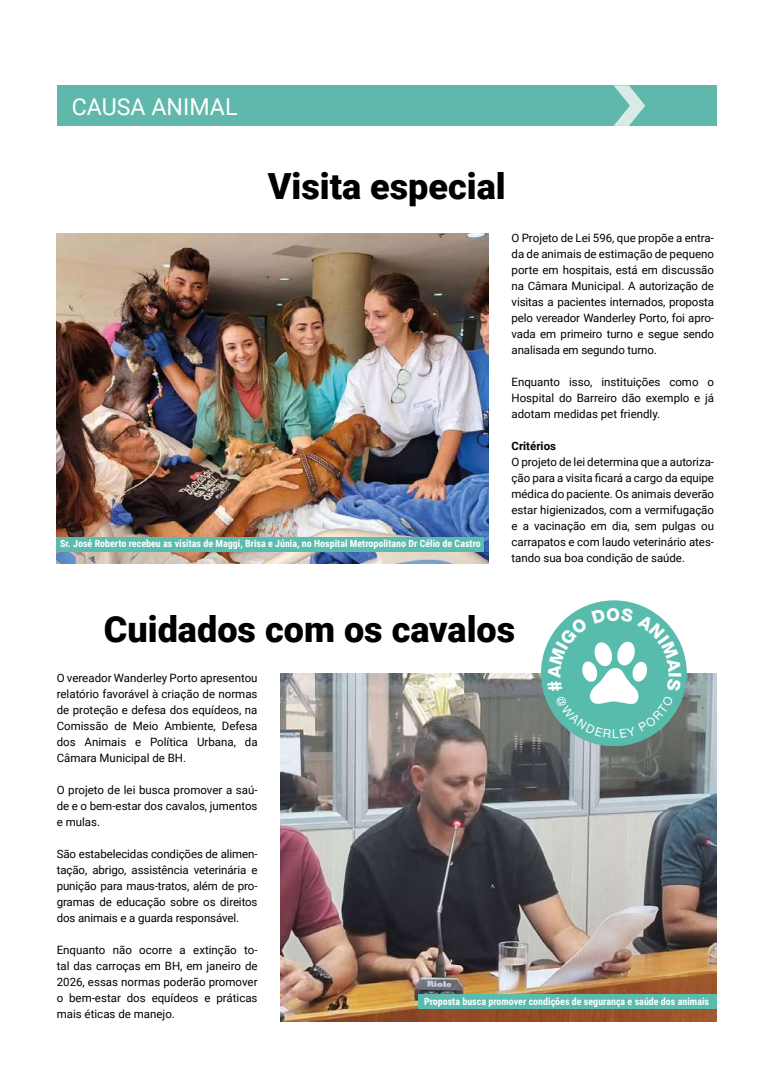
<style>
.page{position:relative;width:773px;height:1078px;background:#fff}
.page>*{position:absolute;margin:0;border:0;box-sizing:border-box;transform-origin:0 0}
.t1{font:900 36px "Roboto";color:#000}
.t2{font:23.2px "Roboto";color:#fff}
.t3{font:11.5px/16px "Roboto";color:#000;text-align:justify}
.t4{font:700 11.5px "Roboto";color:#000}
.t5{font:700 10px "Roboto Condensed";color:#fff}
</style>
<div class="page">
<div style="left:57px;top:86px;width:659px;height:40px;background:#5fb8ab"></div>
<svg style="left:614px;top:86px;width:31px;height:40px"></svg>
<img style="left:57px;top:233px;width:432px;height:331px">
<img style="left:280px;top:673px;width:436px;height:347px">
<div style="left:418px;top:994px;width:298px;height:14px;background:#59bcae"></div>
<div style="left:57px;top:537px;width:427px;height:14px;background:#59bcae"></div>
<div style="left:541px;top:600px;width:145px;height:146px;background:#58bcad;border-radius:50%"></div>
<svg style="left:547px;top:607px;width:134px;height:131px"></svg>
<h2 class="t2" style="left:72px;top:90px;width:167px">CAUSA ANIMAL</h2>
<h1 class="t1" style="left:267px;top:161px;width:239px">Visita especial</h1>
<p class="t5" style="left:60px;top:536px;width:422px">Sr. José Roberto recebeu as visitas de Maggi, Brisa e Júnia, no Hospital Metropolitano Dr Célio de Castro</p>
<p class="t3" style="left:511px;top:229px;width:204px">O Projeto de Lei 596, que propõe a entra&shy;da de animais de estimação de pequeno porte em hospitais, está em discussão na Câmara Municipal. A autorização de visitas a pacientes internados, proposta pelo vereador Wanderley Porto, foi apro&shy;vada em primeiro turno e segue sendo analisada em segundo turno.</p>
<p class="t3" style="left:511px;top:373px;width:204px">Enquanto isso, instituições como o Hospital do Barreiro dão exemplo e já adotam medidas pet friendly.</p>
<p class="t4" style="left:511px;top:437px;width:46px">Critérios</p>
<p class="t3" style="left:511px;top:453px;width:204px">O projeto de lei determina que a autoriza&shy;ção para a visita ficará a cargo da equipe médica do paciente. Os animais deverão estar higienizados, com a vermifugação e a vacinação em dia, sem pulgas ou carrapatos e com laudo veterinário ates&shy;tando sua boa condição de saúde.</p>
<h1 class="t1" style="left:104px;top:604px;width:413px">Cuidados com os cavalos</h1>
<p class="t3" style="left:57px;top:669px;width:202px">O vereador Wanderley Porto apresentou relatório favorável à criação de normas de proteção e defesa dos equídeos, na Comissão de Meio Ambiente, Defesa dos Animais e Política Urbana, da Câmara Municipal de BH.</p>
<p class="t3" style="left:57px;top:781px;width:202px">O projeto de lei busca promover a saú&shy;de e o bem-estar dos cavalos, jumentos e mulas.</p>
<p class="t3" style="left:57px;top:845px;width:202px">São estabelecidas condições de alimen&shy;tação, abrigo, assistência veterinária e punição para maus-tratos, além de pro&shy;gramas de educação sobre os direitos dos animais e a guarda responsável.</p>
<p class="t3" style="left:57px;top:941px;width:202px">Enquanto não ocorre a extinção to&shy;tal das carroças em BH, em janeiro de 2026, essas normas poderão promover o bem-estar dos equídeos e práticas mais éticas de manejo.</p>
<p class="t5" style="left:424px;top:994px;width:286px">Proposta busca promover condições de segurança e saúde dos animais</p>
</div>
